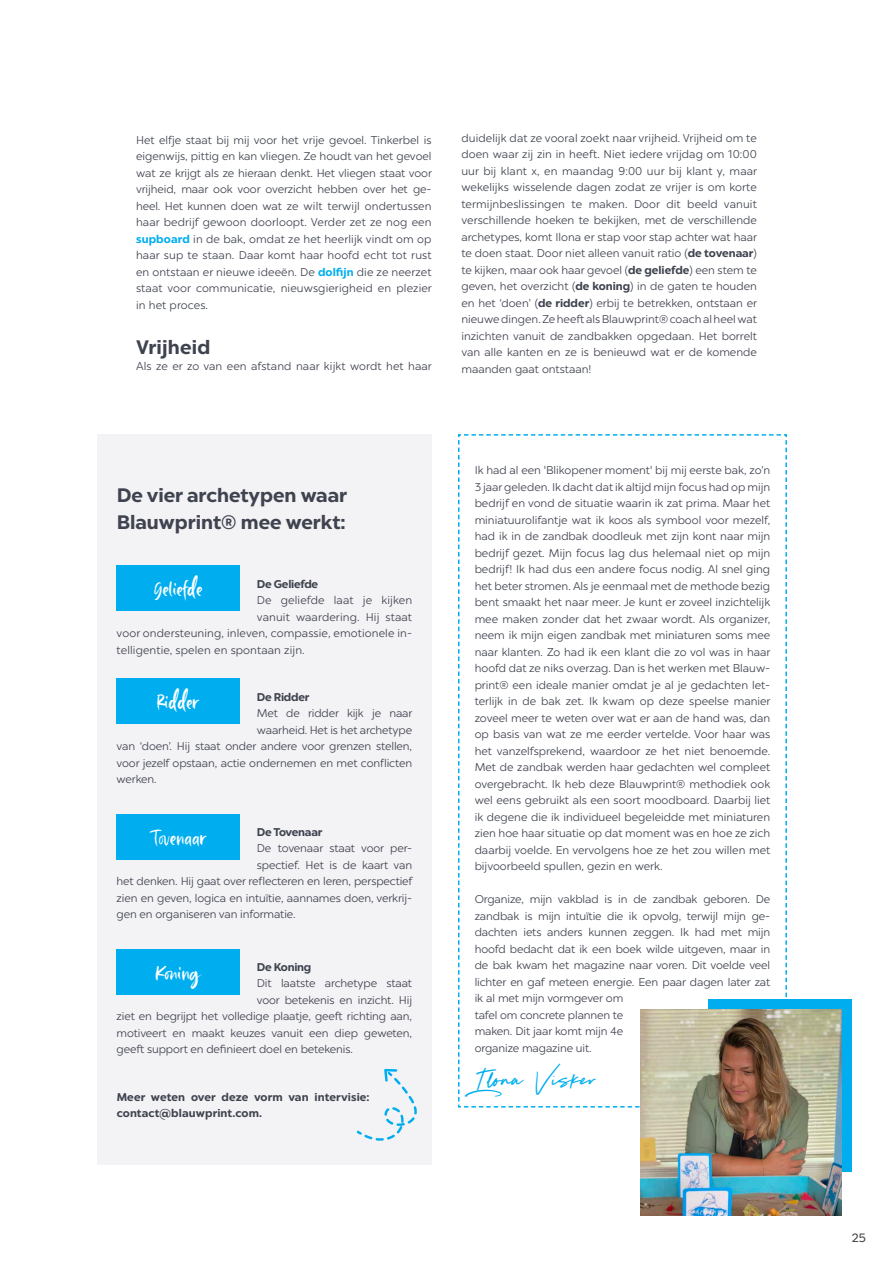
<style>
.page{position:relative;width:893px;height:1263px;background:#fff}
.page>*{position:absolute;margin:0;border:0;box-sizing:border-box;transform-origin:0 0}
.t1{font:37.8px "Distinct Style Script";letter-spacing:.01em;color:#00aeef}
.t2{font:24.15px "Baille Simpson";letter-spacing:.01em;color:#fff}
.t3{font:700 19.5px/27px "Chronica Pro";color:#3f434f}
.t4{font:italic 12px "Chronica Pro";color:#3e3e3f}
.t5{font:300 11.25px/16.5px "Chronica Pro";letter-spacing:-.01em;color:#3f434f;text-align:justify}
.t6{font:300 11.25px "Chronica Pro";letter-spacing:.01em;color:#3f434f}
.t7{font:700 11.25px/16.5px "Chronica Pro";color:#3f434f}
.t8{font:700 11.25px "Chronica Pro";letter-spacing:-.02em;color:#3f434f}
.s1{font-weight:700;color:#00aeef}
.s2{font-weight:700}
</style>
<div class="page">
<svg style="left:458px;top:434px;width:329px;height:674px"></svg>
<div style="left:97px;top:434px;width:335px;height:731px;background:#f3f2f5"></div>
<div style="left:117px;top:566px;width:123px;height:45px;background:#00aeef"></div>
<div style="left:117px;top:679px;width:123px;height:45px;background:#00aeef"></div>
<div style="left:117px;top:814px;width:123px;height:45px;background:#00aeef"></div>
<div style="left:117px;top:949px;width:123px;height:45px;background:#00aeef"></div>
<svg style="left:357px;top:1069px;width:60px;height:72px"></svg>
<div style="left:709px;top:999px;width:143px;height:173px;background:#00aeef"></div>
<img style="left:640px;top:1009px;width:202px;height:206px">
<p class="t5" style="left:136px;top:131px;width:297px">Het elfje staat bij mij voor het vrije gevoel. Tinkerbel is eigenwijs, pittig en kan vliegen. Ze houdt van het gevoel wat ze krijgt als ze hieraan denkt. Het vliegen staat voor vrijheid, maar ook voor overzicht hebben over het ge&shy;heel. Het kunnen doen wat ze wilt terwijl ondertussen haar bedrijf gewoon doorloopt. Verder zet ze nog een <span class="s1">supboard</span> in de bak, omdat ze het heerlijk vindt om op haar sup te staan. Daar komt haar hoofd echt tot rust en ontstaan er nieuwe ideeën. De <span class="s1">dolfijn</span> die ze neerzet staat voor communicatie, nieuwsgierigheid en plezier in het proces.</p>
<h3 class="t3" style="left:136px;top:333px;width:76px">Vrijheid</h3>
<p class="t6" style="left:136px;top:358px;width:297px">Als ze er zo van een afstand naar kijkt wordt het haar</p>
<p class="t5" style="left:461px;top:129px;width:297px">duidelijk dat ze vooral zoekt naar vrijheid. Vrijheid om te doen waar zij zin in heeft. Niet iedere vrijdag om 10:00 uur bij klant x, en maandag 9:00 uur bij klant y, maar wekelijks wisselende dagen zodat ze vrijer is om korte termijnbeslissingen te maken. Door dit beeld vanuit verschillende hoeken te bekijken, met de verschillende archetypes, komt Ilona er stap voor stap achter wat haar te doen staat. Door niet alleen vanuit ratio (<span class="s2">de tovenaar</span>) te kijken, maar ook haar gevoel (<span class="s2">de geliefde</span>) een stem te geven, het overzicht (<span class="s2">de koning</span>) in de gaten te houden en het ‘doen’ (<span class="s2">de ridder</span>) erbij te betrekken, ontstaan er nieuwe dingen. Ze heeft als Blauwprint® coach al heel wat inzichten vanuit de zandbakken opgedaan. Het borrelt van alle kanten en ze is benieuwd wat er de komende maanden gaat ontstaan!</p>
<h3 class="t3" style="left:117px;top:481px;width:232px">De vier archetypen waar<br>Blauwprint® mee werkt:</h3>
<h2 class="t2" style="left:154px;top:571px;width:50px">Geliefde</h2>
<p class="t8" style="left:257px;top:575px;width:63px">De Geliefde</p>
<p class="t6" style="left:257px;top:592px;width:157px">De geliefde laat je kijken</p>
<p class="t6" style="left:257px;top:609px;width:157px">vanuit waardering. Hij staat</p>
<p class="t6" style="left:117px;top:625px;width:297px">voor ondersteuning, inleven, compassie, emotionele in-</p>
<p class="t6" style="left:117px;top:642px;width:190px">telligentie, spelen en spontaan zijn.</p>
<h2 class="t2" style="left:157px;top:684px;width:44px">Ridder</h2>
<p class="t8" style="left:257px;top:688px;width:54px">De Ridder</p>
<p class="t5" style="left:257px;top:704px;width:157px">Met de ridder kijk je naar</p>
<p class="t5" style="left:257px;top:721px;width:157px">waarheid. Het is het archetype</p>
<p class="t5" style="left:117px;top:737px;width:297px">van ‘doen’. Hij staat onder andere voor grenzen stellen,</p>
<p class="t5" style="left:117px;top:754px;width:297px">voor jezelf opstaan, actie ondernemen en met conflicten</p>
<p class="t5" style="left:117px;top:771px;width:42px">werken.</p>
<p class="t8" style="left:257px;top:823px;width:67px">De Tovenaar</p>
<p class="t5" style="left:257px;top:840px;width:157px">De tovenaar staat voor per-</p>
<p class="t5" style="left:257px;top:856px;width:157px">spectief. Het is de kaart van</p>
<p class="t5" style="left:117px;top:873px;width:297px">het denken. Hij gaat over reflecteren en leren, perspectief</p>
<p class="t5" style="left:117px;top:889px;width:297px">zien en geven, logica en intuïtie, aannames doen, verkrij-</p>
<p class="t5" style="left:117px;top:906px;width:180px">gen en organiseren van informatie.</p>
<h2 class="t2" style="left:150px;top:819px;width:58px">Tovenaar</h2>
<p class="t8" style="left:257px;top:958px;width:56px">De Koning</p>
<p class="t5" style="left:257px;top:975px;width:157px">Dit laatste archetype staat</p>
<p class="t5" style="left:257px;top:991px;width:157px">voor betekenis en inzicht. Hij</p>
<p class="t5" style="left:117px;top:1008px;width:297px">ziet en begrijpt het volledige plaatje, geeft richting aan,</p>
<p class="t5" style="left:117px;top:1024px;width:297px">motiveert en maakt keuzes vanuit een diep geweten,</p>
<p class="t5" style="left:117px;top:1041px;width:238px">geeft support en definieert doel en betekenis.</p>
<h2 class="t2" style="left:156px;top:954px;width:46px">Koning</h2>
<p class="t7" style="left:117px;top:1088px;width:254px">Meer weten over deze vorm van intervisie: contact@blauwprint.com.</p>
<p class="t5" style="left:475px;top:461px;width:297px">Ik had al een 'Blikopener moment' bij mij eerste bak, zo’n 3 jaar geleden. Ik dacht dat ik altijd mijn focus had op mijn bedrijf en vond de situatie waarin ik zat prima. Maar het miniatuurolifantje wat ik koos als symbool voor mezelf, had ik in de zandbak doodleuk met zijn kont naar mijn bedrijf gezet. Mijn focus lag dus helemaal niet op mijn bedrijf! Ik had dus een andere focus nodig. Al snel ging het beter stromen. Als je eenmaal met de methode bezig bent smaakt het naar meer. Je kunt er zoveel inzichtelijk mee maken zonder dat het zwaar wordt. Als organizer, neem ik mijn eigen zandbak met miniaturen soms mee naar klanten. Zo had ik een klant die zo vol was in haar hoofd dat ze niks overzag. Dan is het werken met Blauw&shy;print® een ideale manier omdat je al je gedachten let&shy;terlijk in de bak zet. Ik kwam op deze speelse manier zoveel meer te weten over wat er aan de hand was, dan op basis van wat ze me eerder vertelde. Voor haar was het vanzelfsprekend, waardoor ze het niet benoemde.<br>Met de zandbak werden haar gedachten wel compleet overgebracht. Ik heb deze Blauwprint® methodiek ook wel eens gebruikt als een soort moodboard. Daarbij liet ik degene die ik individueel begeleidde met miniaturen zien hoe haar situatie op dat moment was en hoe ze zich daarbij voelde. En vervolgens hoe ze het zou willen met bijvoorbeeld spullen, gezin en werk.</p>
<p class="t5" style="left:475px;top:891px;width:297px;text-align:left">Organize, mijn vakblad is in de zandbak geboren. De zandbak is mijn intuïtie die ik opvolg, terwijl mijn ge&shy;dachten iets anders kunnen zeggen. Ik had met mijn hoofd bedacht dat ik een boek wilde uitgeven, maar in de bak kwam het magazine naar voren. Dit voelde veel lichter en gaf meteen energie. Een paar dagen later zat ik al met mijn vormgever om<br>tafel om concrete plannen te<br>maken. Dit jaar komt mijn 4e<br>organize magazine uit.</p>
<h1 class="t1" style="left:475px;top:1061px;width:124px">Ilona Visker</h1>
<p class="t4" style="left:852px;top:1229px;width:16px">25</p>
</div>
